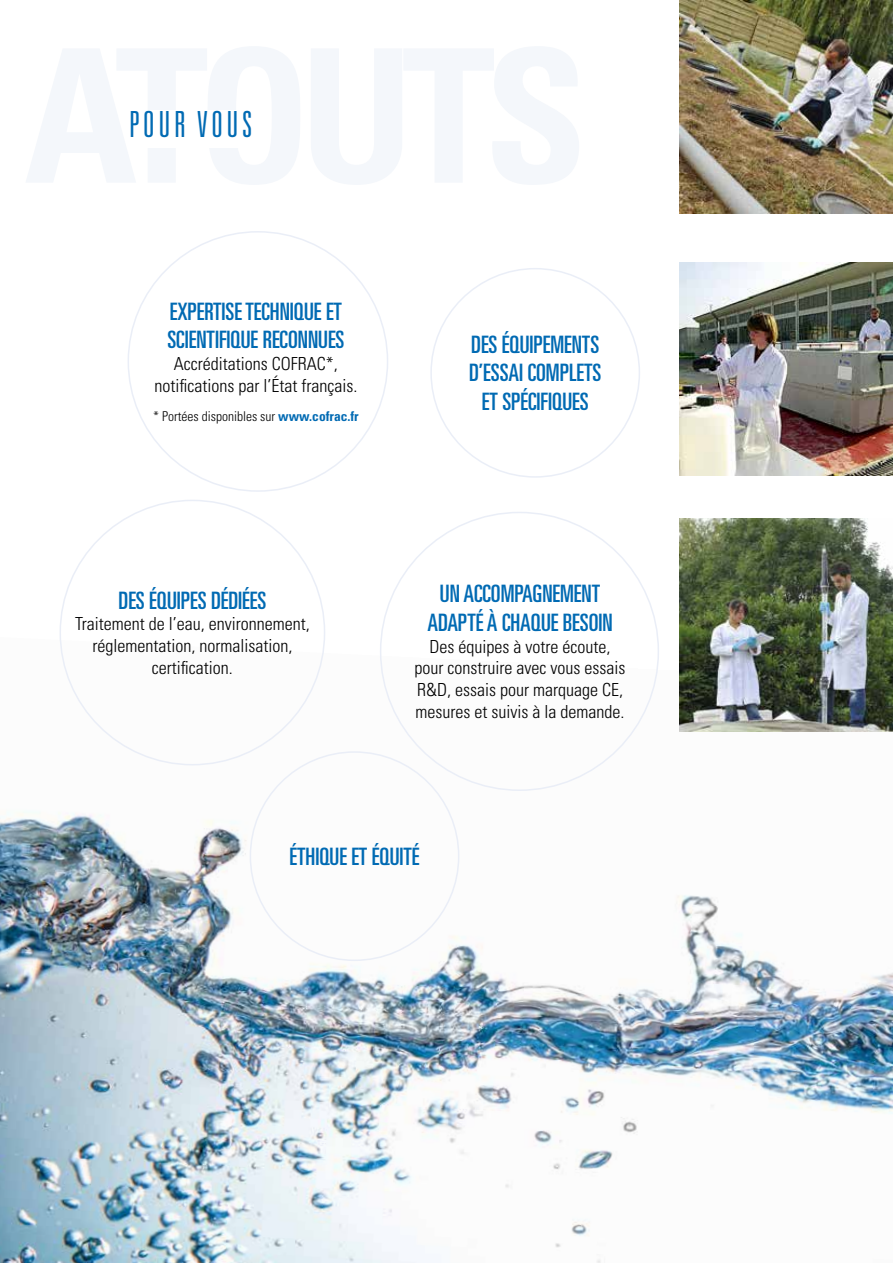
<style>
.page{position:relative;width:893px;height:1263px;background:#fff}
.page>*{position:absolute;margin:0;border:0;box-sizing:border-box;transform-origin:0 0}
.t1{font:300 ultra-condensed 36px "Univers LT Std";letter-spacing:.1em;color:#006ab3}
.t2{font:ultra-condensed 24px/28.8px "Univers LT Std";color:#006ab3;text-align:center}
.t3{font:300 condensed 18px/21.6px "Univers LT Std";color:#000;text-align:center}
.t4{font:300 condensed 13.5px "Univers LT Std";color:#000}
.s1{font-weight:700;color:#006ab3}
</style>
<div class="page">
<img style="left:0;top:637px;width:893px;height:626px">
<img style="left:680px;top:262px;width:213px;height:214px">
<img style="left:680px;top:518px;width:213px;height:213px">
<img style="left:680px;top:0;width:213px;height:213px">
<h1 class="t1" style="left:129px;top:105px;width:124px">POUR VOUS</h1>
<h2 class="t2" style="left:167px;top:297px;width:178px;text-align:left">EXPERTISE TECHNIQUE ET<br>SCIENTIFIQUE RECONNUES</h2>
<p class="t3" style="left:154px;top:353px;width:204px">Accréditations COFRAC*, notifications par l’État français.</p>
<p class="t4" style="left:153px;top:408px;width:207px">* Portées disponibles sur <span class="s1">www.cofrac.fr</span></p>
<h2 class="t2" style="left:469px;top:330px;width:134px">DES ÉQUIPEMENTS<br>D’ESSAI COMPLETS<br>ET SPÉCIFIQUES</h2>
<h2 class="t2" style="left:119px;top:586px;width:149px">DES ÉQUIPES DÉDIÉES</h2>
<p class="t3" style="left:75px;top:613px;width:236px">Traitement de l’eau, environnement, réglementation, normalisation, certification.</p>
<h2 class="t2" style="left:427px;top:579px;width:187px">UN ACCOMPAGNEMENT<br>ADAPTÉ À CHAQUE BESOIN</h2>
<p class="t3" style="left:415px;top:636px;width:212px">Des équipes à votre écoute, pour construire avec vous essais<br>R&amp;D, essais pour marquage CE, mesures et suivis à la demande.</p>
<h2 class="t2" style="left:290px;top:842px;width:131px">ÉTHIQUE ET ÉQUITÉ</h2>
</div>
